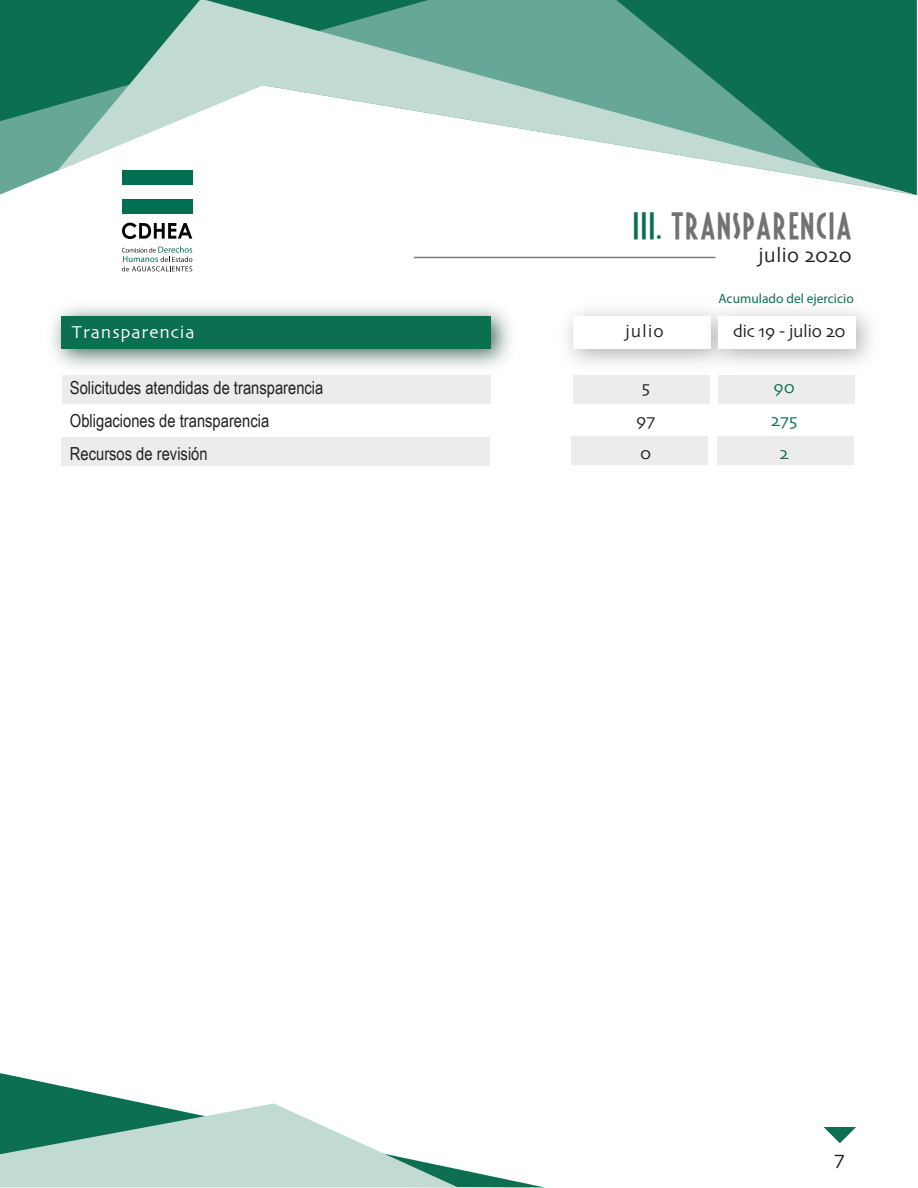
<style>
.page{position:relative;width:918px;height:1188px;background:#fff}
.page>*{position:absolute;margin:0;border:0;box-sizing:border-box;transform-origin:0 0}
.t1{font:30px "Fiesta";letter-spacing:.05em;color:#717275}
.t2{font:21px "Skia";color:#231f20}
.t3{font:18px/33px "Arial Narrow";color:#231f20}
.t4{font:18px/33px "Skia";letter-spacing:-.025em;color:#231f20}
.t5{font:18px "Skia";letter-spacing:.05em;color:#fff}
.t6{font:18px/33px "Skia";color:#0d6f51;text-align:center}
.t7{font:13.5px "Myriad Pro";color:#0d6f51}
.s1{color:#0d6f51}
</style>
<div class="page">
<div style="left:572px;top:436px;width:136px;height:29px;background:#ececee"></div>
<div style="left:61px;top:437px;width:429px;height:29px;background:#ececee"></div>
<svg style="left:0;top:121px;width:57px;height:74px;fill:#66a797"></svg>
<div style="left:0;top:0;width:57px;height:121px;background:#0d6f51"></div>
<svg style="left:57px;top:0;width:860px;height:195px"></svg>
<svg style="left:0;top:1073px;width:542px;height:114px"></svg>
<svg style="left:0;top:1103px;width:458px;height:84px"></svg>
<svg style="left:824px;top:1127px;width:32px;height:16px"></svg>
<div style="left:122px;top:170px;width:70px;height:14px;background:#006e51"></div>
<div style="left:122px;top:199px;width:70px;height:15px;background:#006e51"></div>
<svg style="left:122px;top:223px;width:70px;height:16px"></svg>
<svg style="left:122px;top:246px;width:70px;height:25px"></svg>
<hr style="left:414px;top:257px;width:302px;height:1px;background:#7a7c7f">
<div style="left:62px;top:375px;width:429px;height:29px;background:#ececee"></div>
<img style="left:52px;top:306px;width:459px;height:62px">
<div style="left:62px;top:316px;width:429px;height:33px;background:#0d6f51"></div>
<div style="left:573px;top:375px;width:137px;height:29px;background:#ececee"></div>
<div style="left:719px;top:375px;width:136px;height:29px;background:#ececee"></div>
<div style="left:717px;top:436px;width:137px;height:29px;background:#ececee"></div>
<h1 class="t1" style="left:632px;top:207px;width:220px"><span class="s1">III.</span> TRANSPARENCIA</h1>
<p class="t2" style="left:758px;top:243px;width:95px">julio 2020</p>
<p class="t7" style="left:719px;top:290px;width:137px">Acumulado del ejercicio</p>
<p class="t5" style="left:72px;top:322px;width:125px">Transparencia</p>
<p class="t4" style="left:625px;top:316px;width:40px">julio</p>
<p class="t4" style="left:733px;top:316px;width:114px">dic 19 - julio 20</p>
<p class="t3" style="left:70px;top:371px;width:255px">Solicitudes atendidas de transparencia<br>Obligaciones de transparencia<br>Recursos de revisión</p>
<p class="t4" style="left:636px;top:372px;width:21px">5<br>97<br>0</p>
<p class="t6" style="left:771px;top:372px;width:28px">90<br>275<br>2</p>
<p class="t2" style="left:835px;top:1145px;width:12px">7</p>
</div>
